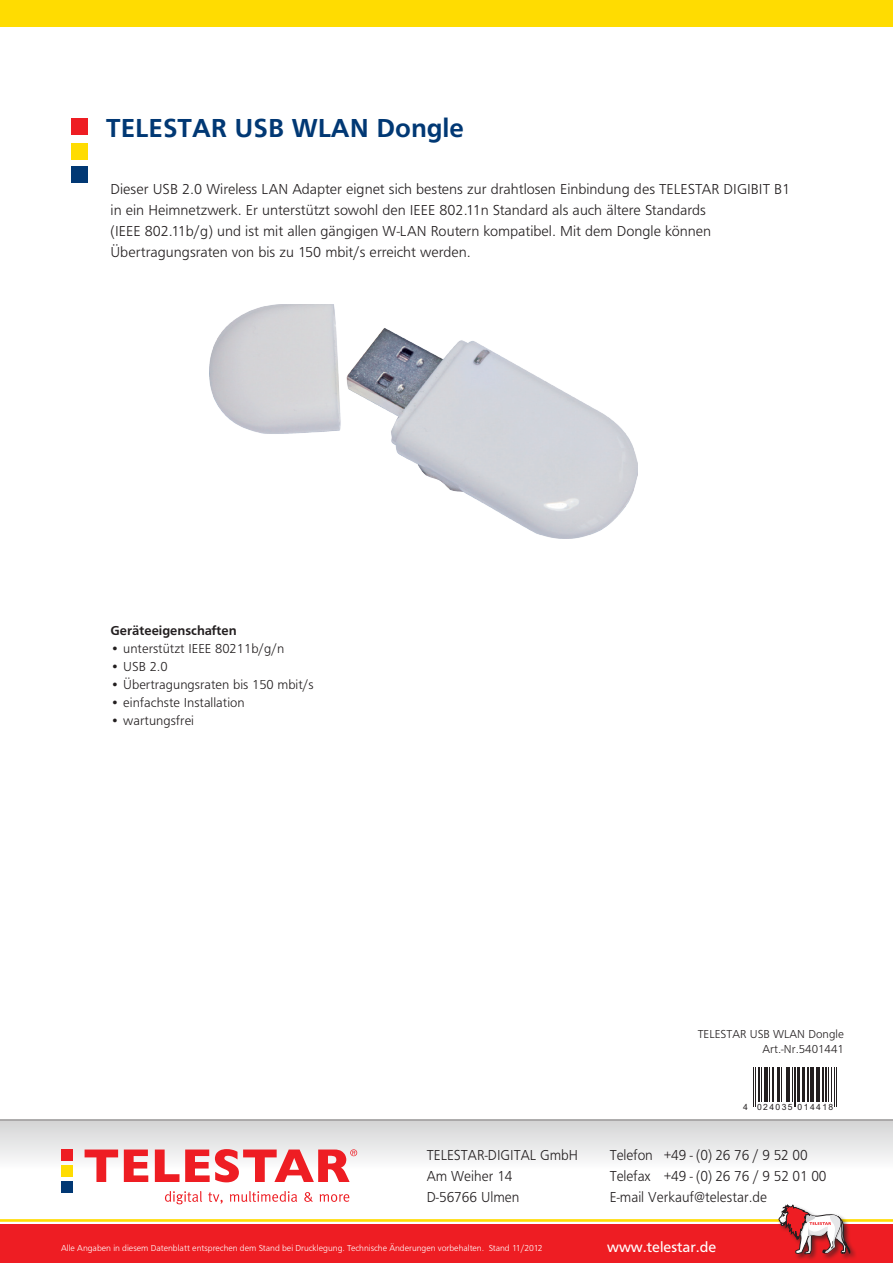
<style>
.page{position:relative;width:893px;height:1263px;background:#fff}
.page>*{position:absolute;margin:0;border:0;box-sizing:border-box;transform-origin:0 0}
.t1{font:700 27px "Front Page";color:#013874}
.t2{font:300 15px/21px "Front Page";color:#231f20}
.t3{font:300 15px/21px "Front Page";color:#231f20;scale:.95 1}
.t4{font:15px "Front Page";color:#fff}
.t5{font:300 13.5px "Front Page";color:#231f20}
.t6{font:700 13.5px "Front Page";color:#231f20}
.t7{font:300 12px/15px "Front Page";color:#231f20;text-align:right}
.t8{font:300 9px "Front Page";color:#fff}
.t9{font:8.55px "Arial";letter-spacing:.165em;color:#231f20}
</style>
<div class="page">
<div style="left:0;top:1224px;width:893px;height:39px;background:#ee1d23"></div>
<div style="left:0;top:0;width:893px;height:26px;background:#ffdc01"></div>
<hr style="left:0;top:1219px;width:893px;height:3px;background:#ffdc01">
<div style="left:71px;top:119px;width:17px;height:16px;background:#ee1d23"></div>
<div style="left:71px;top:167px;width:17px;height:16px;background:#013874"></div>
<div style="left:71px;top:143px;width:17px;height:16px;background:#ffdc01"></div>
<div style="left:777px;top:1203px;width:80px;height:57px;background:#231f20;opacity:.75"></div>
<svg style="left:779px;top:1204px;width:71px;height:50px"></svg>
<div style="left:0;top:1119px;width:893px;height:67px;background:linear-gradient(to bottom,#d4d5d5,#fff)"></div>
<hr style="left:0;top:1119px;width:893px;height:1px;background:#231f20">
<svg style="left:85px;top:1149px;width:33px;height:33px"></svg>
<svg style="left:124px;top:1149px;width:24px;height:33px"></svg>
<svg style="left:155px;top:1149px;width:24px;height:33px"></svg>
<svg style="left:185px;top:1149px;width:172px;height:33px"></svg>
<svg style="left:165px;top:1191px;width:37px;height:13px"></svg>
<svg style="left:208px;top:1192px;width:15px;height:12px"></svg>
<svg style="left:230px;top:1191px;width:67px;height:11px"></svg>
<svg style="left:304px;top:1192px;width:9px;height:10px"></svg>
<svg style="left:320px;top:1194px;width:29px;height:8px"></svg>
<div style="left:61px;top:1149px;width:12px;height:11px;background:#ee1d23"></div>
<div style="left:61px;top:1182px;width:12px;height:11px;background:#013874"></div>
<div style="left:61px;top:1165px;width:12px;height:12px;background:#ffdc01"></div>
<img style="left:209px;top:304px;width:429px;height:235px">
<hr style="left:753px;top:1067px;width:1px;height:39px;background:#231f20">
<hr style="left:755px;top:1067px;width:1px;height:39px;background:#231f20">
<hr style="left:758px;top:1067px;width:2px;height:35px;background:#231f20">
<hr style="left:761px;top:1067px;width:1px;height:35px;background:#231f20">
<hr style="left:764px;top:1067px;width:1px;height:35px;background:#231f20">
<hr style="left:766px;top:1067px;width:2px;height:35px;background:#231f20">
<hr style="left:769px;top:1067px;width:1px;height:35px;background:#231f20">
<hr style="left:772px;top:1067px;width:2px;height:35px;background:#231f20">
<hr style="left:777px;top:1067px;width:2px;height:35px;background:#231f20">
<hr style="left:779px;top:1067px;width:1px;height:35px;background:#231f20">
<hr style="left:781px;top:1067px;width:1px;height:35px;background:#231f20">
<hr style="left:786px;top:1067px;width:1px;height:35px;background:#231f20">
<hr style="left:787px;top:1067px;width:3px;height:35px;background:#231f20">
<hr style="left:792px;top:1067px;width:1px;height:35px;background:#231f20">
<hr style="left:794px;top:1067px;width:1px;height:39px;background:#231f20">
<hr style="left:795px;top:1067px;width:1px;height:39px;background:#231f20">
<hr style="left:797px;top:1067px;width:3px;height:35px;background:#231f20">
<hr style="left:802px;top:1067px;width:1px;height:35px;background:#231f20">
<hr style="left:803px;top:1067px;width:2px;height:35px;background:#231f20">
<hr style="left:807px;top:1067px;width:2px;height:35px;background:#231f20">
<hr style="left:810px;top:1067px;width:1px;height:35px;background:#231f20">
<hr style="left:811px;top:1067px;width:3px;height:35px;background:#231f20">
<hr style="left:816px;top:1067px;width:1px;height:35px;background:#231f20">
<hr style="left:817px;top:1067px;width:3px;height:35px;background:#231f20">
<hr style="left:822px;top:1067px;width:2px;height:35px;background:#231f20">
<hr style="left:825px;top:1067px;width:2px;height:35px;background:#231f20">
<hr style="left:828px;top:1067px;width:1px;height:35px;background:#231f20">
<hr style="left:831px;top:1067px;width:1px;height:35px;background:#231f20">
<hr style="left:834px;top:1067px;width:1px;height:39px;background:#231f20">
<hr style="left:836px;top:1067px;width:1px;height:39px;background:#231f20">
<h1 class="t1" style="left:106px;top:112px;width:359px">TELESTAR USB WLAN Dongle</h1>
<p class="t2" style="left:111px;top:179px;width:681px">Dieser USB 2.0 Wireless LAN Adapter eignet sich bestens zur drahtlosen Einbindung des TELESTAR DIGIBIT B1 in ein Heimnetzwerk. Er unterstützt sowohl den IEEE 802.11n Standard als auch ältere Standards<br>(IEEE 802.11b/g) und ist mit allen gängigen W-LAN Routern kompatibel. Mit dem Dongle können Übertragungsraten von bis zu 150 mbit/s erreicht werden.</p>
<p class="t6" style="left:111px;top:622px;width:128px">Geräteeigenschaften</p>
<p class="t5" style="left:111px;top:641px;width:175px">• unterstützt IEEE 80211b/g/n</p>
<p class="t5" style="left:111px;top:659px;width:59px">• USB 2.0</p>
<p class="t5" style="left:111px;top:677px;width:205px">• Übertragungsraten bis 150 mbit/s</p>
<p class="t5" style="left:111px;top:695px;width:136px">• einfachste Installation</p>
<p class="t5" style="left:111px;top:713px;width:85px">• wartungsfrei</p>
<p class="t7" style="left:698px;top:1027px;width:148px">TELESTAR USB WLAN Dongle<br>Art.-Nr.5401441</p>
<p class="t9" style="left:743px;top:1101px;width:92px">4 024035 014418</p>
<p class="t3" style="left:427px;top:1145px;width:161px">TELESTAR-DIGITAL GmbH<br>Am Weiher 14<br>D-56766 Ulmen</p>
<p class="t3" style="left:610px;top:1144px;width:230px">Telefon +49 - (0) 26 76 / 9 52 00<br>Telefax +49 - (0) 26 76 / 9 52 01 00<br>E-mail Verkauf@telestar.de</p>
<p class="t8" style="left:61px;top:1243px;width:483px">Alle Angaben in diesem Datenblatt entsprechen dem Stand bei Drucklegung. Technische Änderungen vorbehalten. Stand 11/2012</p>
<p class="t4" style="left:607px;top:1238px;width:111px">www.telestar.de</p>
</div>
